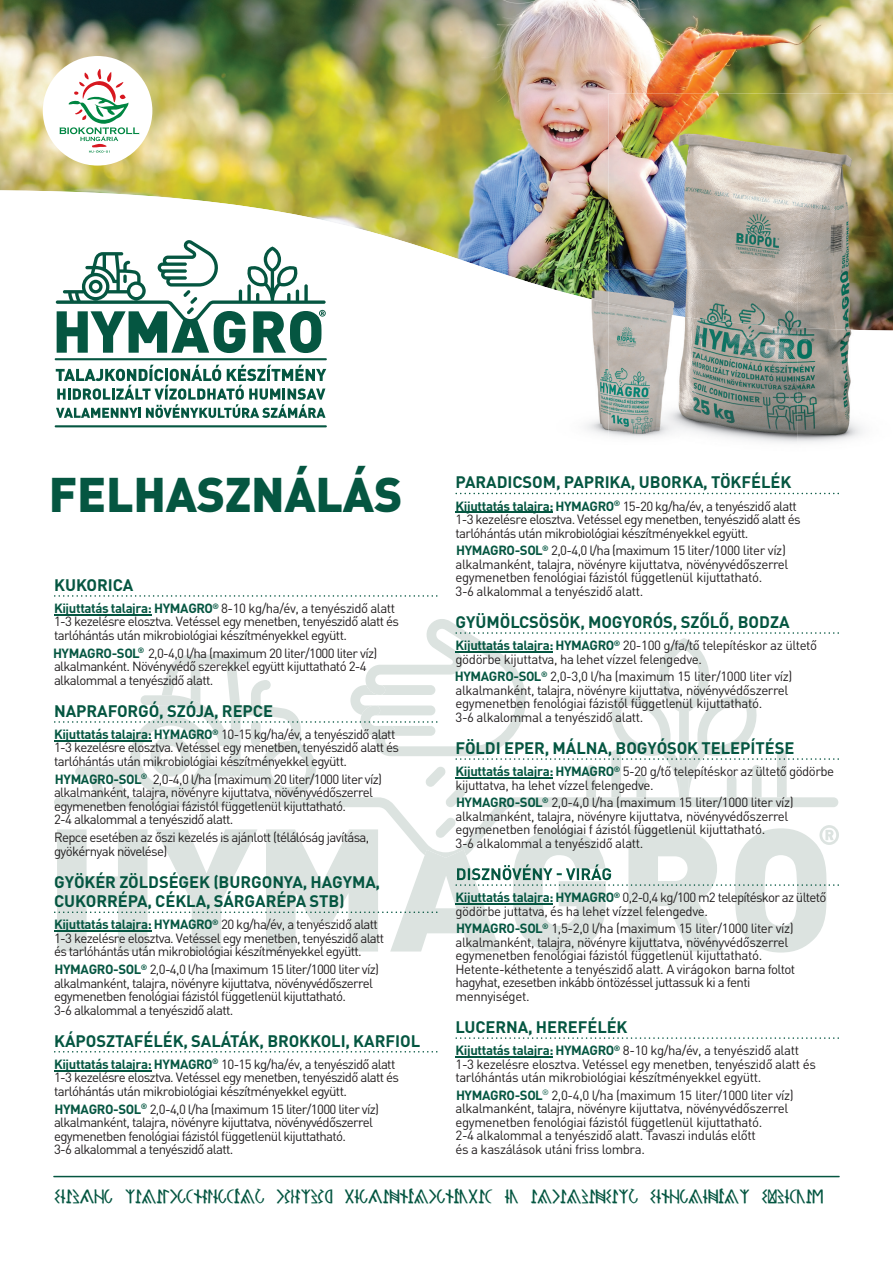
<style>
.page{position:relative;width:893px;height:1263px;background:#fff}
.page>*{position:absolute;margin:0;border:0;box-sizing:border-box;transform-origin:0 0}
.t1{font:900 48px "DIN Pro";letter-spacing:-.005em;color:#055641}
.t2{font:19.5px "egirovasbalroljobbra";letter-spacing:-.015em;color:#055641}
.t3{font:700 16.5px/19.5px "DIN Pro";letter-spacing:-.005em;color:#055641}
.t4{font:13.2px/13.5px "DIN Pro";letter-spacing:-.05em;color:#231f20}
.t5{font:13.2px/13.5px "DIN Pro";letter-spacing:-.03em;color:#231f20}
.s1{font-weight:700;color:#055641}
</style>
<div class="page">
<img style="left:0;top:0;width:893px;height:190px">
<svg style="left:0;top:190px;width:608px;height:238px"></svg>
<img style="left:608px;top:93px;width:285px;height:190px">
<img style="left:797px;top:283px;width:96px;height:45px">
<img style="left:797px;top:328px;width:96px;height:115px">
<img style="left:474px;top:269px;width:134px;height:166px">
<img style="left:608px;top:269px;width:189px;height:34px">
<img style="left:608px;top:303px;width:189px;height:140px">
<svg style="left:54px;top:595px;width:383px;height:2px"></svg>
<hr style="left:54px;top:614px;width:97px;height:1px;background:#055641">
<svg style="left:54px;top:1051px;width:383px;height:1px"></svg>
<hr style="left:54px;top:1070px;width:97px;height:1px;background:#055641">
<svg style="left:455px;top:493px;width:384px;height:1px"></svg>
<hr style="left:455px;top:512px;width:98px;height:1px;background:#055641">
<svg style="left:455px;top:1037px;width:384px;height:2px"></svg>
<hr style="left:455px;top:1056px;width:98px;height:1px;background:#055641">
<svg style="left:54px;top:619px;width:785px;height:333px"></svg>
<hr style="left:53px;top:1176px;width:787px;height:1px;background:#055641">
<svg style="left:56px;top:365px;width:270px;height:53px"></svg>
<hr style="left:55px;top:358px;width:272px;height:2px;background:#055641">
<hr style="left:55px;top:425px;width:272px;height:2px;background:#055641">
<svg style="left:56px;top:240px;width:270px;height:113px"></svg>
<div style="left:43px;top:56px;width:109px;height:110px;background:#fff;border-radius:50%"></div>
<svg style="left:59px;top:69px;width:80px;height:84px"></svg>
<p class="t1" style="left:49px;top:453px;width:355px">FELHASZNÁLÁS</p>
<p class="t3" style="left:54px;top:573px;width:81px">KUKORICA</p>
<p class="t4" style="left:54px;top:600px;width:347px"><span class="s1">Kijuttatás talajra: HYMAGRO</span><sup>®</sup> 8-10 kg/ha/év, a tenyészidő alatt<br>1-3 kezelésre elosztva. Vetéssel egy menetben, tenyészidő alatt és tarlóhántás után mikrobiológiai készítményekkel együtt.</p>
<p class="t4" style="left:53px;top:645px;width:326px"><span class="s1">HYMAGRO-SOL</span><sup>®</sup> 2,0-4,0 l/ha (maximum 20 liter/1000 liter víz) alkalmanként. Növényvédő szerekkel együtt kijuttatható 2-4 alkalommal a tenyészidő alatt.</p>
<p class="t3" style="left:54px;top:699px;width:220px">NAPRAFORGÓ, SZÓJA, REPCE</p>
<p class="t4" style="left:54px;top:726px;width:347px"><span class="s1">Kijuttatás talajra: HYMAGRO</span><sup>®</sup> 10-15 kg/ha/év, a tenyészidő alatt<br>1-3 kezelésre elosztva. Vetéssel egy menetben, tenyészidő alatt és tarlóhántás után mikrobiológiai készítményekkel együtt.</p>
<p class="t4" style="left:54px;top:771px;width:330px"><span class="s1">HYMAGRO-SOL</span><sup>®</sup> 2,0-4,0 l/ha (maximum 20 liter/1000 liter víz) alkalmanként, talajra, növényre kijuttatva, növényvédőszerrel egymenetben fenológiai fázistól függetlenül kijuttatható.<br>2-4 alkalommal a tenyészidő alatt.</p>
<p class="t4" style="left:54px;top:829px;width:317px">Repce esetében az őszi kezelés is ajánlott (télálóság javítása, gyökérnyak növelése)</p>
<p class="t3" style="left:54px;top:870px;width:328px">GYÖKÉR ZÖLDSÉGEK (BURGONYA, HAGYMA,<br>CUKORRÉPA, CÉKLA, SÁRGARÉPA STB)</p>
<p class="t4" style="left:54px;top:916px;width:332px"><span class="s1">Kijuttatás talajra: HYMAGRO</span><sup>®</sup> 20 kg/ha/év, a tenyészidő alatt<br>1-3 kezelésre elosztva. Vetéssel egy menetben, tenyészidő alatt és tarlóhántás után mikrobiológiai készítményekkel együtt.</p>
<p class="t4" style="left:54px;top:961px;width:327px"><span class="s1">HYMAGRO-SOL</span><sup>®</sup> 2,0-4,0 l/ha (maximum 15 liter/1000 liter víz) alkalmanként, talajra, növényre kijuttatva, növényvédőszerrel egymenetben fenológiai fázistól függetlenül kijuttatható.<br>3-6 alkalommal a tenyészidő alatt.</p>
<p class="t3" style="left:54px;top:1029px;width:367px">KÁPOSZTAFÉLÉK, SALÁTÁK, BROKKOLI, KARFIOL</p>
<p class="t4" style="left:54px;top:1056px;width:347px"><span class="s1">Kijuttatás talajra: HYMAGRO</span><sup>®</sup> 10-15 kg/ha/év, a tenyészidő alatt<br>1-3 kezelésre elosztva. Vetéssel egy menetben, tenyészidő alatt és tarlóhántás után mikrobiológiai készítményekkel együtt.</p>
<p class="t4" style="left:54px;top:1101px;width:327px"><span class="s1">HYMAGRO-SOL</span><sup>®</sup> 2,0-4,0 l/ha (maximum 15 liter/1000 liter víz) alkalmanként, talajra, növényre kijuttatva, növényvédőszerrel egymenetben fenológiai fázistól függetlenül kijuttatható.<br>3-6 alkalommal a tenyészidő alatt.</p>
<p class="t3" style="left:456px;top:471px;width:337px">PARADICSOM, PAPRIKA, UBORKA, TÖKFÉLÉK</p>
<p class="t4" style="left:455px;top:498px;width:347px"><span class="s1">Kijuttatás talajra: HYMAGRO</span><sup>®</sup> 15-20 kg/ha/év, a tenyészidő alatt<br>1-3 kezelésre elosztva. Vetéssel egy menetben, tenyészidő alatt és tarlóhántás után mikrobiológiai készítményekkel együtt.</p>
<p class="t5" style="left:455px;top:542px;width:334px"><span class="s1">HYMAGRO-SOL</span><sup>®</sup> 2,0-4,0 l/ha (maximum 15 liter/1000 liter víz) alkalmanként, talajra, növényre kijuttatva, növényvédőszerrel egymenetben fenológiai fázistól függetlenül kijuttatható.<br>3-6 alkalommal a tenyészidő alatt.</p>
<p class="t3" style="left:456px;top:610px;width:336px">GYÜMÖLCSÖSÖK, MOGYORÓS, SZŐLŐ, BODZA</p>
<p class="t5" style="left:455px;top:637px;width:363px"><span class="s1">Kijuttatás talajra: HYMAGRO</span><sup>®</sup> 20-100 g/fa/tő telepítéskor az ültető gödörbe kijuttatva, ha lehet vízzel felengedve.</p>
<p class="t5" style="left:455px;top:668px;width:339px"><span class="s1">HYMAGRO-SOL</span><sup>®</sup> 2,0-3,0 l/ha (maximum 15 liter/1000 liter víz) alkalmanként, talajra, növényre kijuttatva, növényvédőszerrel egymenetben fenológiai fázistól függetlenül kijuttatható.<br>3-6 alkalommal a tenyészidő alatt.</p>
<p class="t3" style="left:456px;top:736px;width:340px">FÖLDI EPER, MÁLNA, BOGYÓSOK TELEPÍTÉSE</p>
<p class="t4" style="left:455px;top:763px;width:380px"><span class="s1">Kijuttatás talajra: HYMAGRO</span><sup>®</sup> 5-20 g/tő telepítéskor az ültető gödörbe kijuttatva, ha lehet vízzel felengedve.</p>
<p class="t5" style="left:455px;top:794px;width:340px"><span class="s1">HYMAGRO-SOL</span><sup>®</sup> 2,0-4,0 l/ha (maximum 15 liter/1000 liter víz) alkalmanként, talajra, növényre kijuttatva, növényvédőszerrel egymenetben fenológiai f ázistól függetlenül kijuttatható.<br>3-6 alkalommal a tenyészidő alatt.</p>
<p class="t4" style="left:455px;top:889px;width:372px"><span class="s1">Kijuttatás talajra: HYMAGRO</span><sup>®</sup> 0,2-0,4 kg/100 m2 telepítéskor az ültető gödörbe juttatva, és ha lehet vízzel felengedve.</p>
<p class="t5" style="left:455px;top:920px;width:341px"><span class="s1">HYMAGRO-SOL</span><sup>®</sup> 1,5-2,0 l/ha (maximum 15 liter/1000 liter víz) alkalmanként, talajra, növényre kijuttatva, növényvédőszerrel egymenetben fenológiai fázistól függetlenül kijuttatható.<br>Hetente-kéthetente a tenyészidő alatt. A virágokon barna foltot hagyhat, ezesetben inkább öntözéssel juttassuk ki a fenti mennyiséget.</p>
<p class="t3" style="left:456px;top:1015px;width:173px">LUCERNA, HEREFÉLÉK</p>
<p class="t5" style="left:455px;top:1042px;width:362px"><span class="s1">Kijuttatás talajra: HYMAGRO</span><sup>®</sup> 8-10 kg/ha/év, a tenyészidő alatt<br>1-3 kezelésre elosztva. Vetéssel egy menetben, tenyészidő alatt és tarlóhántás után mikrobiológiai készítményekkel együtt.</p>
<p class="t5" style="left:455px;top:1087px;width:340px"><span class="s1">HYMAGRO-SOL</span><sup>®</sup> 2,0-4,0 l/ha (maximum 15 liter/1000 liter víz) alkalmanként, talajra, növényre kijuttatva, növényvédőszerrel egymenetben fenológiai fázistól függetlenül kijuttatható.<br>2-4 alkalommal a tenyészidő alatt. Tavaszi indulás előtt<br>és a kaszálások utáni friss lombra.</p>
<p class="t2" style="left:55px;top:1188px;width:771px">HIAMGRO TALAJKONDÍCIONÁLÓ KÉSÍTMÉN BIOGAZDÁLKODÁSBAN IS ALKALMAZHATÓ HIDROLIZÁLT HUMINSAV</p>
</div>
